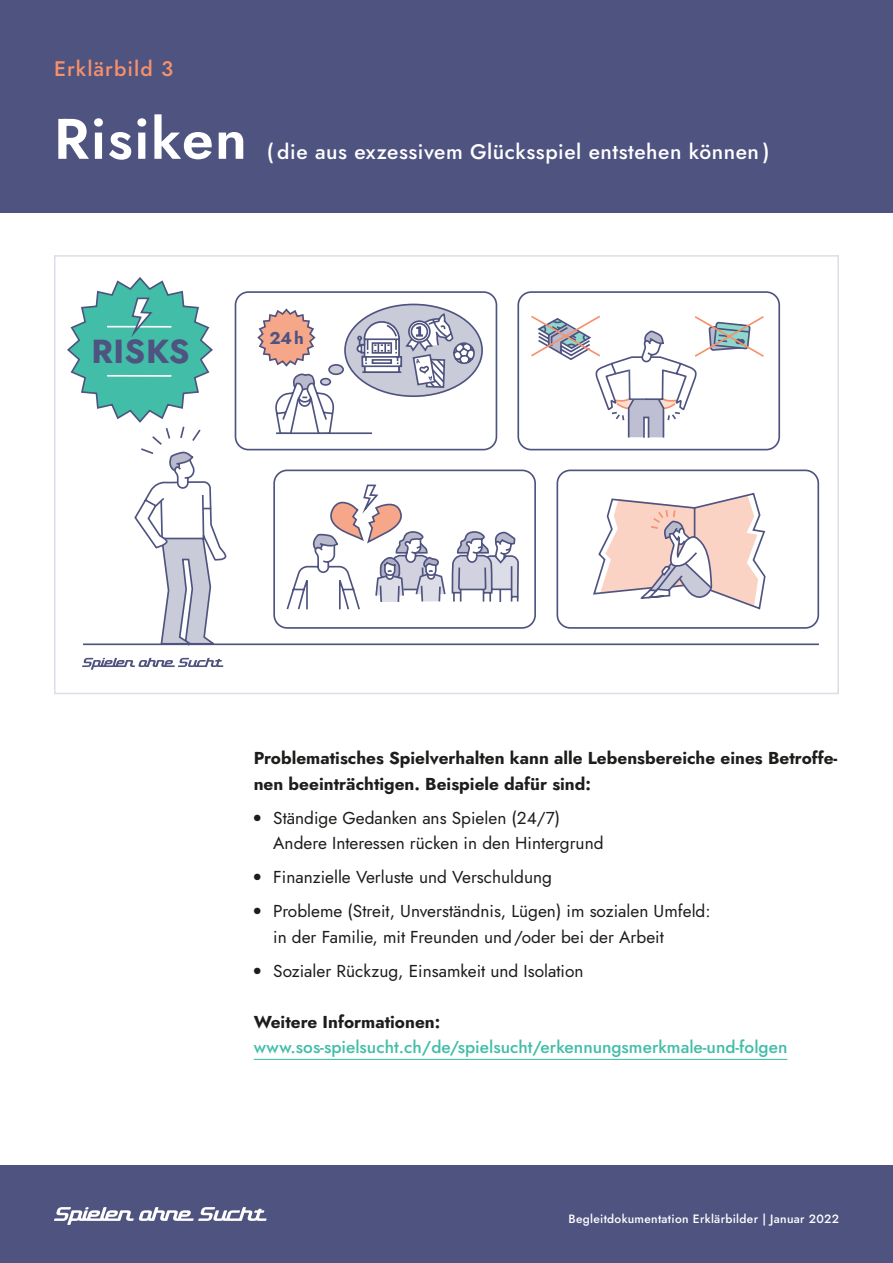
<style>
.page{position:relative;width:893px;height:1263px;background:#fff}
.page>*{position:absolute;margin:0;border:0;box-sizing:border-box;transform-origin:0 0}
.t1{font:600 57px "Jost";letter-spacing:.025em;color:#fff}
.t2{font:700 33.3px "Jost";letter-spacing:.015em;color:#4f5380}
.t3{font:500 21px "Jost";letter-spacing:.025em;color:#fff}
.t4{font:500 21px "Jost";letter-spacing:.05em;color:#f5916c}
.t5{font:17.25px/25.5px "Jost";color:#1d1d1b}
.t6{font:700 17.25px/25.5px "Jost";color:#1d1d1b}
.t7{font:500 17.25px "Jost";color:#41bda8}
.t8{font:700 17.1px "Jost";color:#4f5380}
.t9{font:500 12px "Jost";letter-spacing:.025em;color:#fff}
</style>
<div class="page">
<div style="left:0;top:0;width:893px;height:213px;background:#4f5380"></div>
<hr style="left:83px;top:643px;width:736px;height:2px;background:#4f5380">
<svg style="left:556px;top:469px;width:264px;height:160px"></svg>
<div style="left:517px;top:291px;width:263px;height:159px;border:2px solid #4f5380;border-radius:13px"></div>
<svg style="left:531px;top:315px;width:233px;height:67px"></svg>
<svg style="left:520px;top:382px;width:193px;height:223px"></svg>
<svg style="left:67px;top:277px;width:453px;height:393px"></svg>
<div style="left:54px;top:255px;width:785px;height:439px;border:2px solid #dcdde6"></div>
<hr style="left:254px;top:1059px;width:533px;height:1px;background:#41bda8">
<div style="left:0;top:1165px;width:893px;height:98px;background:#4f5380"></div>
<svg style="left:54px;top:1207px;width:213px;height:18px"></svg>
<p class="t4" style="left:54px;top:55px;width:121px">Erklärbild 3</p>
<h1 class="t1" style="left:54px;top:100px;width:194px">Risiken</h1>
<p class="t3" style="left:267px;top:137px;width:504px">( die aus exzessivem Glücksspiel entstehen können )</p>
<h2 class="t2" style="left:91px;top:329px;width:100px">RISKS</h2>
<p class="t8" style="left:269px;top:326px;width:36px">24 h</p>
<p class="t6" style="left:254px;top:746px;width:585px">Problematisches Spielverhalten kann alle Lebensbereiche eines Betroffe&shy;nen beeinträchtigen. Beispiele dafür sind:</p>
<p class="t5" style="left:273px;top:805px;width:332px;text-indent:-20px">● Ständige Gedanken ans Spielen (24/7)<br>Andere Interessen rücken in den Hintergrund</p>
<p class="t5" style="left:254px;top:865px;width:300px">● Finanzielle Verluste und Verschuldung</p>
<p class="t5" style="left:273px;top:899px;width:439px;text-indent:-20px">● Probleme (Streit, Unverständnis, Lügen) im sozialen Umfeld: in der Familie, mit Freunden und/oder bei der Arbeit</p>
<p class="t5" style="left:254px;top:958px;width:331px">● Sozialer Rückzug, Einsamkeit und Isolation</p>
<p class="t6" style="left:254px;top:1009px;width:188px">Weitere Informationen:</p>
<p class="t7" style="left:254px;top:1036px;width:535px">www.sos-spielsucht.ch/de/spielsucht/erkennungsmerkmale-und-folgen</p>
<p class="t9" style="left:568px;top:1210px;width:272px">Begleitdokumentation Erklärbilder | Januar 2022</p>
</div>
